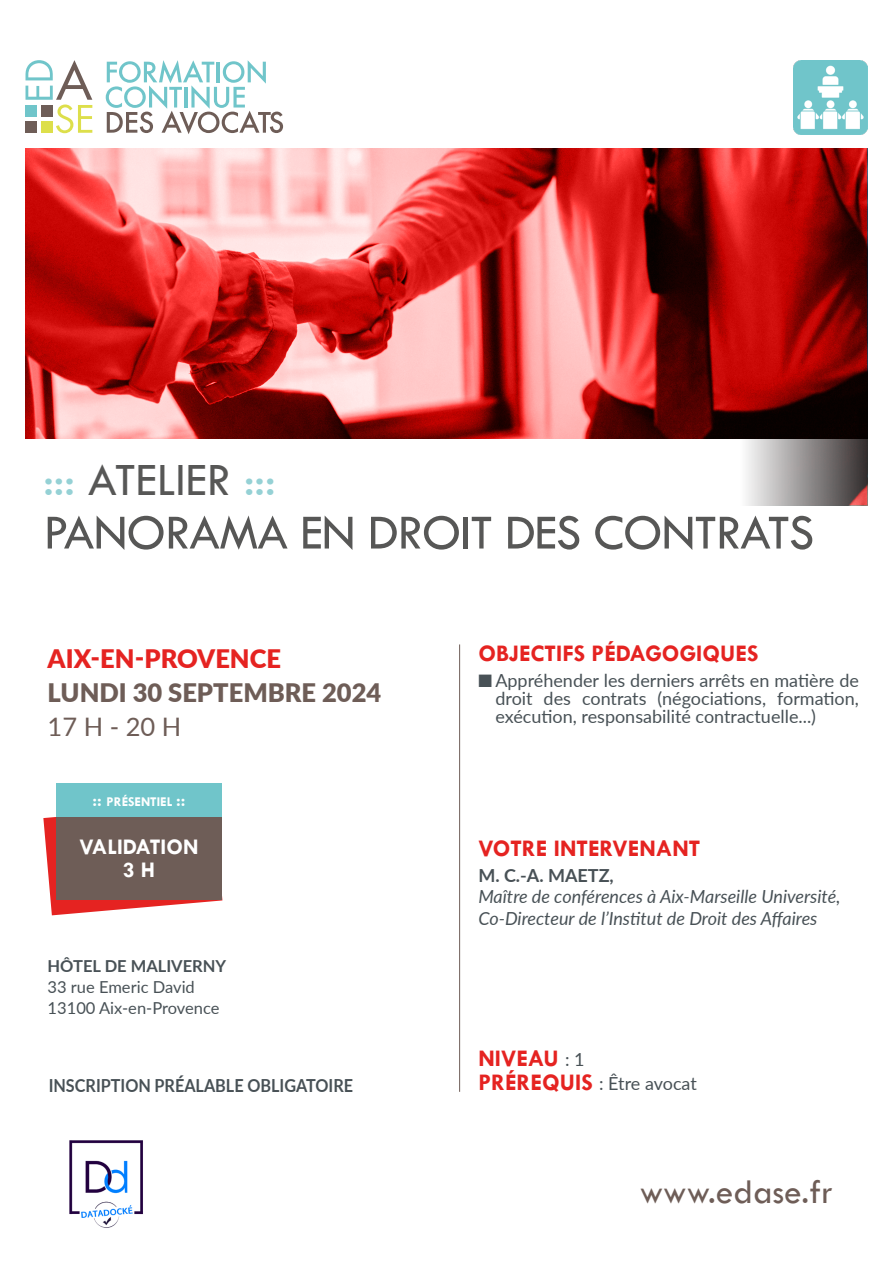
<style>
.page{position:relative;width:893px;height:1263px;background:#fff}
.page>*{position:absolute;margin:0;border:0;box-sizing:border-box;transform-origin:0 0}
.t1{font:51px "Tw Cen";letter-spacing:-.02em;color:#575756}
.t2{font:48px "Tw Cen";color:#575756}
.t3{font:35.25px "Tw Cen";color:#6e5d57}
.t4{font:900 25.5px "Lato";color:#6e5d57}
.t5{font:900 25.5px "Lato";color:#e52321}
.t6{font:25.5px "Lato";color:#6e5d57}
.t7{font:700 24px "Tw Cen";color:#e52321}
.t8{font:700 22.5px/22.5px "Tw Cen";color:#fff;text-align:center}
.t9{font:18px/18px "Lato";color:#485156;text-align:justify}
.t10{font:italic 18px/21.6px "Lato";color:#485156}
.t11{font:700 18px "Lato";color:#485156;scale:.9 1}
.t12{font:700 18px "Lato";color:#485156}
.t13{font:16.5px/21px "Lato";color:#485156}
.t14{font:700 16.5px "Lato";color:#485156}
.t15{font:700 13.5px "Tw Cen";color:#fff}
.s1{color:#95d1d5}
.s2{font-size:18px}
.s3{font-family:"Lato";font-weight:400;font-size:18px;color:#485156}
.s4{font-family:"Tw Cen";font-weight:700;font-size:24px;color:#e52321}
</style>
<div class="page">
<svg style="left:26px;top:149px;width:841px;height:290px;background:#c24544"></svg>
<svg style="left:26px;top:60px;width:66px;height:73px"></svg>
<div style="left:26px;top:105px;width:11px;height:12px;background:#70c5ca"></div>
<div style="left:41px;top:105px;width:12px;height:12px;background:#6e5d57"></div>
<div style="left:26px;top:121px;width:11px;height:12px;background:#6e5d57"></div>
<div style="left:41px;top:121px;width:12px;height:12px;background:#dddf4b"></div>
<svg style="left:106px;top:60px;width:177px;height:74px"></svg>
<svg style="left:43px;top:817px;width:179px;height:98px"></svg>
<div style="left:56px;top:816px;width:166px;height:84px;background:#6e5d57"></div>
<div style="left:56px;top:783px;width:166px;height:34px;background:#70c5ca"></div>
<hr style="left:459px;top:644px;width:1px;height:448px;background:#6e5d57">
<img style="left:69px;top:1140px;width:74px;height:88px">
<img style="left:794px;top:60px;width:73px;height:74px">
<h2 class="t2" style="left:43px;top:450px;width:234px"><span class="s1">:::</span> ATELIER <span class="s1">:::</span></h2>
<h1 class="t1" style="left:43px;top:502px;width:772px">PANORAMA EN DROIT DES CONTRATS</h1>
<h3 class="t5" style="left:48px;top:640px;width:235px">AIX-EN-PROVENCE</h3>
<h3 class="t4" style="left:48px;top:674px;width:335px">LUNDI 30 SEPTEMBRE 2024</h3>
<h3 class="t6" style="left:48px;top:708px;width:135px">17 H - 20 H</h3>
<p class="t15" style="left:92px;top:794px;width:94px"><span class="s2">::</span> PRÉSENTIEL <span class="s2">::</span></p>
<p class="t8" style="left:79px;top:835px;width:121px">VALIDATION<br>3 H</p>
<p class="t14" style="left:48px;top:954px;width:180px">HÔTEL DE MALIVERNY</p>
<p class="t13" style="left:48px;top:976px;width:173px">33 rue Emeric David<br>13100 Aix-en-Provence</p>
<p class="t11" style="left:49px;top:1072px;width:340px">INSCRIPTION PRÉALABLE OBLIGATOIRE</p>
<h3 class="t7" style="left:478px;top:639px;width:282px">OBJECTIFS PÉDAGOGIQUES</h3>
<p class="t9" style="left:495px;top:671px;width:365px;text-indent:-17px">■ Appréhender les derniers arrêts en matière de droit des contrats (négociations, formation, exécution, responsabilité contractuelle...)</p>
<h3 class="t7" style="left:478px;top:834px;width:223px">VOTRE INTERVENANT</h3>
<p class="t12" style="left:478px;top:862px;width:137px">M. C.-A. MAETZ,</p>
<p class="t10" style="left:478px;top:885px;width:364px">Maître de conférences à Aix-Marseille Université,<br>Co-Directeur de l’Institut de Droit des Affaires</p>
<h3 class="t7" style="left:478px;top:1044px;width:108px">NIVEAU <span class="s3">: 1</span></h3>
<p class="t9" style="left:478px;top:1074px;width:220px"><span class="s4">PRÉREQUIS</span> : Être avocat</p>
<h3 class="t3" style="left:640px;top:1170px;width:195px">www.edase.fr</h3>
</div>
